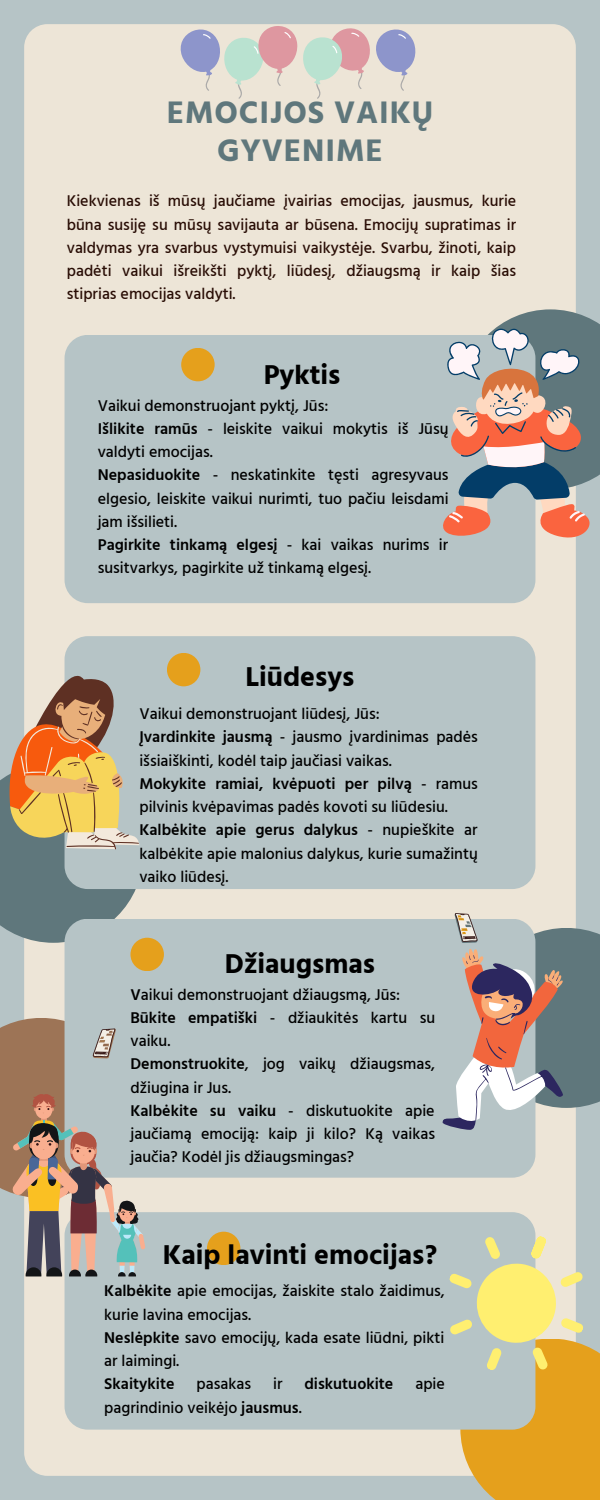
<style>
.page{position:relative;width:600px;height:1500px;background:#b6c4c6}
.page>*{position:absolute;margin:0;border:0;box-sizing:border-box;transform-origin:0 0}
.t1{font:700 32px/38.2px "Hind Guntur";letter-spacing:.03em;color:#5f777c;text-align:center}
.t2{font:700 28px "Hind Guntur";color:#000}
.t3{font:500 16px/23.2px "Hind Guntur";color:#000}
.t4{font:500 16px/23.2px "Hind Guntur";color:#290d05;text-align:justify}
.t5{font:600 16px "Hind Guntur";color:#000}
.s1{font-weight:600}
</style>
<div class="page">
<div style="left:24px;top:24px;width:552px;height:1452px;background:#ede5d7;border-radius:23px"></div>
<div style="left:65px;top:1212px;width:470px;height:217px;background:#b6c4c6;border-radius:23px"></div>
<div style="left:207px;top:1232px;width:33px;height:33px;background:#e5a01c;border-radius:50%"></div>
<div style="left:65px;top:919px;width:470px;height:258px;background:#b6c4c6;border-radius:23px"></div>
<div style="left:130px;top:938px;width:34px;height:33px;background:#e5a01c;border-radius:50%"></div>
<div style="left:65px;top:636px;width:470px;height:253px;background:#b6c4c6;border-radius:23px"></div>
<div style="left:167px;top:653px;width:33px;height:33px;background:#e5a01c;border-radius:50%"></div>
<div style="left:65px;top:335px;width:470px;height:268px;background:#b6c4c6;border-radius:23px"></div>
<div style="left:181px;top:348px;width:34px;height:33px;background:#e5a01c;border-radius:50%"></div>
<svg style="left:443px;top:309px;width:157px;height:234px"></svg>
<svg style="left:0;top:672px;width:143px;height:271px"></svg>
<svg style="left:442px;top:913px;width:158px;height:240px"></svg>
<svg style="left:0;top:1018px;width:145px;height:258px"></svg>
<svg style="left:423px;top:1212px;width:177px;height:288px"></svg>
<svg style="left:180px;top:26px;width:236px;height:73px"></svg>
<p class="t1" style="left:167px;top:93px;width:268px">EMOCIJOS VAIKŲ<br>GYVENIME</p>
<p class="t4" style="left:67px;top:189px;width:451px">Kiekvienas iš mūsų jaučiame įvairias emocijas, jausmus, kurie būna susiję su mūsų savijauta ar būsena. Emocijų supratimas ir valdymas yra svarbus vystymuisi vaikystėje. Svarbu, žinoti, kaip padėti vaikui išreikšti pyktį, liūdesį, džiaugsmą ir kaip šias stiprias emocijas valdyti.</p>
<p class="t2" style="left:264px;top:358px;width:78px">Pyktis</p>
<p class="t3" style="left:98px;top:393px;width:232px">Vaikui demonstruojant pyktį, Jūs:</p>
<p class="t3" style="left:98px;top:417px;width:352px"><span class="s1">Išlikite ramūs</span> - leiskite vaikui mokytis iš Jūsų valdyti emocijas.</p>
<p class="t3" style="left:98px;top:463px;width:352px;text-align:justify"><span class="s1">Nepasiduokite</span> - neskatinkite tęsti agresyvaus elgesio, leiskite vaikui nurimti, tuo pačiu leisdami jam išsilieti.</p>
<p class="t3" style="left:98px;top:533px;width:352px"><span class="s1">Pagirkite tinkamą elgesį</span> - kai vaikas nurims ir susitvarkys, pagirkite už tinkamą elgesį.</p>
<p class="t2" style="left:246px;top:660px;width:110px">Liūdesys</p>
<p class="t3" style="left:139px;top:702px;width:242px">Vaikui demonstruojant liūdesį, Jūs:</p>
<p class="t3" style="left:139px;top:725px;width:340px"><span class="s1">Įvardinkite jausmą</span> - jausmo įvardinimas padės išsiaiškinti, kodėl taip jaučiasi vaikas.</p>
<p class="t3" style="left:139px;top:772px;width:340px"><span class="s1">Mokykite ramiai, kvėpuoti per pilvą</span> - ramus pilvinis kvėpavimas padės kovoti su liūdesiu.</p>
<p class="t3" style="left:139px;top:818px;width:340px;text-align:justify"><span class="s1">Kalbėkite apie gerus dalykus</span> - nupieškite ar kalbėkite apie malonius dalykus, kurie sumažintų vaiko liūdesį.</p>
<p class="t2" style="left:225px;top:947px;width:152px">Džiaugsmas</p>
<p class="t3" style="left:130px;top:982px;width:271px"><span class="s1">V</span>aikui demonstruojant džiaugsmą, Jūs:</p>
<p class="t3" style="left:130px;top:1006px;width:306px"><span class="s1">Būkite empatiški</span> - džiaukitės kartu su vaiku.</p>
<p class="t3" style="left:130px;top:1052px;width:306px"><span class="s1">Demonstruokite</span>, jog vaikų džiaugsmas, džiugina ir Jus.</p>
<p class="t3" style="left:130px;top:1099px;width:306px;text-align:justify"><span class="s1">Kalbėkite su vaiku</span> - diskutuokite apie jaučiamą emociją: kaip ji kilo? Ką vaikas jaučia? Kodėl jis džiaugsmingas?</p>
<p class="t2" style="left:163px;top:1238px;width:276px">Kaip lavinti emocijas?</p>
<p class="t3" style="left:104px;top:1279px;width:342px"><span class="s1">Kalbėkite</span> apie emocijas, žaiskite stalo žaidimus, kurie lavina emocijas.</p>
<p class="t3" style="left:104px;top:1326px;width:342px"><span class="s1">Neslėpkite</span> savo emocijų, kada esate liūdni, pikti ar laimingi.</p>
<p class="t5" style="left:104px;top:1374px;width:72px">Skaitykite</p>
<p class="t3" style="left:197px;top:1372px;width:56px">pasakas</p>
<p class="t3" style="left:273px;top:1372px;width:11px">ir</p>
<p class="t5" style="left:304px;top:1374px;width:91px">diskutuokite</p>
<p class="t3" style="left:415px;top:1372px;width:31px">apie</p>
<p class="t3" style="left:104px;top:1395px;width:199px">pagrindinio veikėjo <span class="s1">jausmus</span>.</p>
</div>
